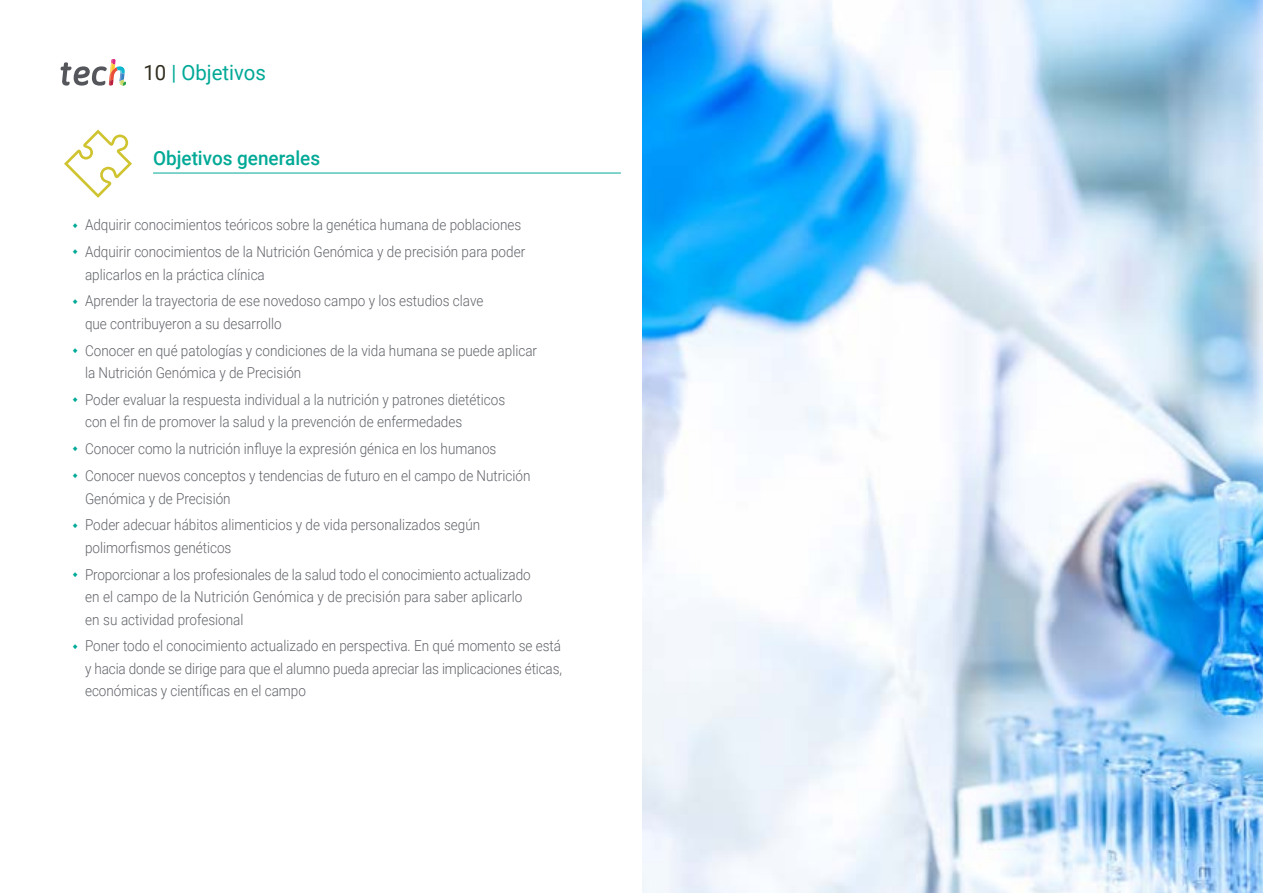
<style>
.page{position:relative;width:1263px;height:893px;background:#fff}
.page>*{position:absolute;margin:0;border:0;box-sizing:border-box;transform-origin:0 0}
.t1{font:21px "Roboto";color:#00a997}
.t2{font:500 19.5px "Roboto";color:#00a996}
.t3{font:300 15px/26.7px "Roboto";color:#61646a;scale:.9 1}
.s1{color:#312e20}
</style>
<div class="page">
<hr style="left:153px;top:173px;width:468px;height:1px;background:#00a996">
<svg style="left:64px;top:130px;width:68px;height:68px"></svg>
<svg style="left:61px;top:59px;width:65px;height:27px"></svg>
<img style="left:642px;top:0;width:621px;height:893px">
<h1 class="t1" style="left:144px;top:57px;width:124px"><span class="s1">10</span> | Objetivos</h1>
<h2 class="t2" style="left:153px;top:144px;width:169px">Objetivos generales</h2>
<p class="t3" style="left:85px;top:211px;width:491px">Adquirir conocimientos teóricos sobre la genética humana de poblaciones<br>Adquirir conocimientos de la Nutrición Genómica y de precisión para poder</p>
<p class="t3" style="left:85px;top:260px;width:444px">aplicarlos en la práctica clínica<br>Aprender la trayectoria de ese novedoso campo y los estudios clave</p>
<p class="t3" style="left:85px;top:310px;width:504px">que contribuyeron a su desarrollo<br>Conocer en qué patologías y condiciones de la vida humana se puede aplicar</p>
<p class="t3" style="left:85px;top:359px;width:468px">la Nutrición Genómica y de Precisión<br>Poder evaluar la respuesta individual a la nutrición y patrones dietéticos</p>
<p class="t3" style="left:85px;top:408px;width:496px">con el fin de promover la salud y la prevención de enfermedades<br>Conocer como la nutrición influye la expresión génica en los humanos<br>Conocer nuevos conceptos y tendencias de futuro en el campo de Nutrición</p>
<p class="t3" style="left:85px;top:484px;width:440px">Genómica y de Precisión<br>Poder adecuar hábitos alimenticios y de vida personalizados según</p>
<p class="t3" style="left:85px;top:533px;width:497px">polimorfismos genéticos<br>Proporcionar a los profesionales de la salud todo el conocimiento actualizado</p>
<p class="t3" style="left:85px;top:585px;width:488px;line-height:22.5px">en el campo de la Nutrición Genómica y de precisión para saber aplicarlo en su actividad profesional</p>
<p class="t3" style="left:85px;top:634px;width:531px;line-height:22.5px;text-align:justify">Poner todo el conocimiento actualizado en perspectiva. En qué momento se está y hacia donde se dirige para que el alumno pueda apreciar las implicaciones éticas, económicas y científicas en el campo</p>
</div>
